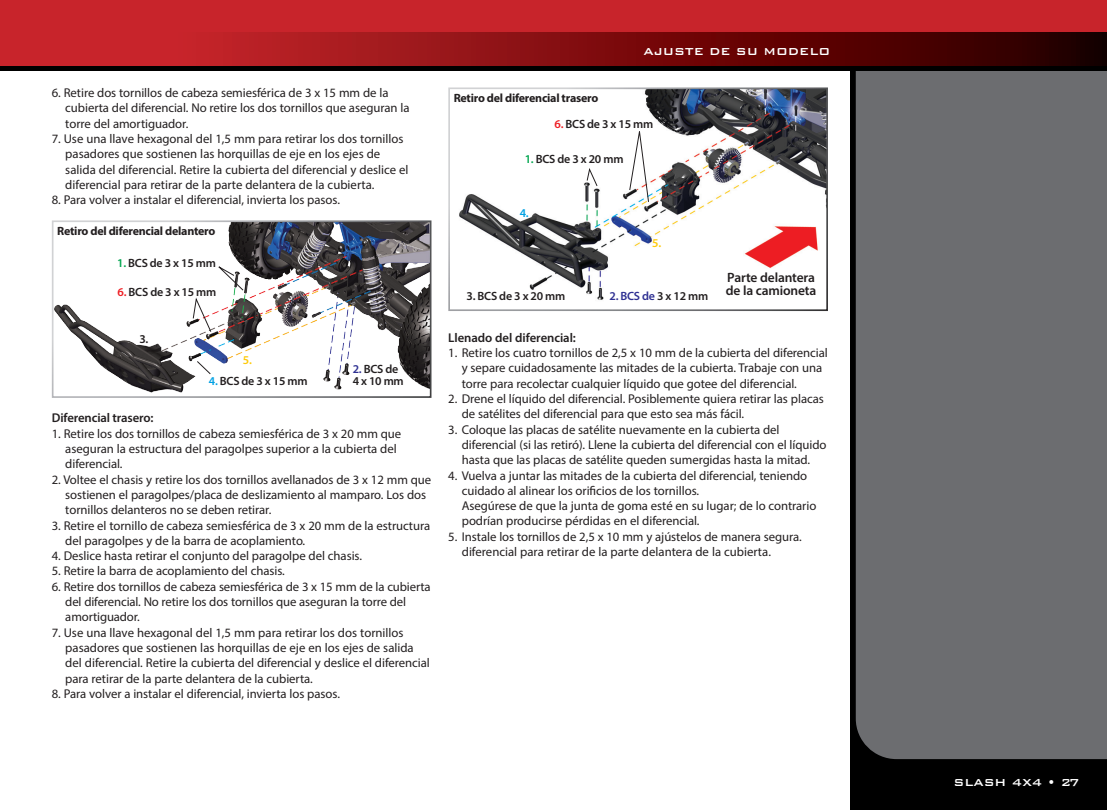
<style>
.page{position:relative;width:1107px;height:810px;background:#fff}
.page>*{position:absolute;margin:0;border:0;box-sizing:border-box;transform-origin:0 0}
.t1{font:500 13.5px "Bank Gothic BT";color:#fff}
.t2{font:600 13.5px/13.5px "Myriad Pro";letter-spacing:-.01em;color:#231f20}
.t3{font:12.75px/15.3px "Myriad Pro";letter-spacing:-.005em;color:#231f20}
.t4{font:600 12.75px "Myriad Pro";letter-spacing:-.005em;color:#231f20}
.t5{font:600 12px/12px "Myriad Pro";letter-spacing:-.02em;color:#231f20}
.t6{font:700 12px "Myriad Pro";letter-spacing:-.02em;color:#231f20}
.t7{font:600 12px "Myriad Pro";letter-spacing:-.02em;color:#2e3092}
.t8{font:600 12px "Myriad Pro";color:#feca0a}
.t9{font:600 12px "Myriad Pro";color:#00a1e3}
.s1{color:#00a54f}
.s2{color:#ee1d23}
.s3{color:#00a1e3}
.s4{color:#2e3092}
.s5{color:#231f20}
</style>
<div class="page">
<div style="left:850px;top:13px;width:257px;height:797px;background:#000"></div>
<div style="left:856px;top:71px;width:251px;height:688px;background:#6c6d70"></div>
<div style="left:0;top:0;width:1107px;height:70px;background:#000"></div>
<div style="left:0;top:0;width:1107px;height:51px;background:#c8242b"></div>
<svg style="left:0;top:32px;width:1107px;height:34px;background:#831013"></svg>
<img style="left:459px;top:90px;width:366px;height:210px">
<div style="left:448px;top:87px;width:380px;height:224px;border:2px solid #fff"></div>
<svg style="left:586px;top:167px;width:12px;height:20px"></svg>
<svg style="left:629px;top:126px;width:20px;height:77px"></svg>
<img style="left:55px;top:223px;width:373px;height:170px">
<div style="left:52px;top:220px;width:379px;height:178px;border:2px solid #fff"></div>
<svg style="left:196px;top:360px;width:15px;height:15px"></svg>
<svg style="left:214px;top:263px;width:30px;height:28px"></svg>
<svg style="left:192px;top:297px;width:20px;height:36px"></svg>
<p class="t3" style="left:65px;top:85px;width:346px;text-indent:-13px">6. Retire dos tornillos de cabeza semiesférica de 3 x 15 mm de la cubierta del diferencial. No retire los dos tornillos que aseguran la torre del amortiguador.</p>
<p class="t3" style="left:65px;top:131px;width:345px;text-indent:-13px">7. Use una llave hexagonal del 1,5 mm para retirar los dos tornillos pasadores que sostienen las horquillas de eje en los ejes de salida del diferencial. Retire la cubierta del diferencial y deslice el diferencial para retirar de la parte delantera de la cubierta.</p>
<p class="t3" style="left:52px;top:192px;width:290px">8. Para volver a instalar el diferencial, invierta los pasos.</p>
<p class="t6" style="left:57px;top:224px;width:160px">Retiro del diferencial delantero</p>
<p class="t5" style="left:117px;top:257px;width:100px"><span class="s1">1.</span> BCS de 3 x 15 mm</p>
<p class="t5" style="left:118px;top:285px;width:100px"><span class="s2">6.</span> BCS de 3 x 15 mm</p>
<p class="t5" style="left:139px;top:333px;width:11px">3.</p>
<p class="t8" style="left:243px;top:352px;width:11px">5.</p>
<p class="t5" style="left:209px;top:374px;width:100px"><span class="s3">4.</span> BCS de 3 x 15 mm</p>
<p class="t5" style="left:353px;top:362px;width:53px"><span class="s4">2.</span> BCS de<br>4 x 10 mm</p>
<p class="t4" style="left:52px;top:410px;width:103px">Diferencial trasero:</p>
<p class="t3" style="left:65px;top:426px;width:337px;text-indent:-13px">1. Retire los dos tornillos de cabeza semiesférica de 3 x 20 mm que aseguran la estructura del paragolpes superior a la cubierta del diferencial.</p>
<p class="t3" style="left:65px;top:472px;width:367px;text-indent:-13px">2. Voltee el chasis y retire los dos tornillos avellanados de 3 x 12 mm que sostienen el paragolpes/placa de deslizamiento al mamparo. Los dos tornillos delanteros no se deben retirar.</p>
<p class="t3" style="left:65px;top:517px;width:366px;text-indent:-13px">3. Retire el tornillo de cabeza semiesférica de 3 x 20 mm de la estructura del paragolpes y de la barra de acoplamiento.</p>
<p class="t3" style="left:52px;top:548px;width:312px">4. Deslice hasta retirar el conjunto del paragolpe del chasis.</p>
<p class="t3" style="left:52px;top:563px;width:235px">5. Retire la barra de acoplamiento del chasis.</p>
<p class="t3" style="left:65px;top:579px;width:367px;text-indent:-13px">6. Retire dos tornillos de cabeza semiesférica de 3 x 15 mm de la cubierta del diferencial. No retire los dos tornillos que aseguran la torre del amortiguador.</p>
<p class="t3" style="left:65px;top:625px;width:366px;text-indent:-13px">7. Use una llave hexagonal del 1,5 mm para retirar los dos tornillos pasadores que sostienen las horquillas de eje en los ejes de salida del diferencial. Retire la cubierta del diferencial y deslice el diferencial para retirar de la parte delantera de la cubierta.</p>
<p class="t3" style="left:52px;top:686px;width:290px">8. Para volver a instalar el diferencial, invierta los pasos.</p>
<p class="t6" style="left:454px;top:90px;width:146px">Retiro del diferencial trasero</p>
<p class="t1" style="left:643px;top:45px;width:188px">AJUSTE DE SU MODELO</p>
<p class="t5" style="left:555px;top:118px;width:100px"><span class="s2">6.</span> BCS de 3 x 15 mm</p>
<p class="t5" style="left:525px;top:153px;width:100px"><span class="s1">1.</span> BCS de 3 x 20 mm</p>
<p class="t9" style="left:520px;top:205px;width:11px">4.</p>
<p class="t8" style="left:652px;top:235px;width:11px">5.</p>
<p class="t5" style="left:467px;top:290px;width:100px">3. BCS de 3 x 20 mm</p>
<p class="t7" style="left:609px;top:288px;width:100px">2. BCS de <span class="s5">3 x 12 mm</span></p>
<p class="t2" style="left:726px;top:270px;width:92px">Parte delantera de la camioneta</p>
<p class="t4" style="left:448px;top:329px;width:129px">Llenado del diferencial:</p>
<p class="t3" style="left:462px;top:345px;width:368px;text-indent:-13px">1. Retire los cuatro tornillos de 2,5 x 10 mm de la cubierta del diferencial y separe cuidadosamente las mitades de la cubierta. Trabaje con una torre para recolectar cualquier líquido que gotee del diferencial.</p>
<p class="t3" style="left:462px;top:391px;width:364px;text-indent:-13px">2. Drene el líquido del diferencial. Posiblemente quiera retirar las placas de satélites del diferencial para que esto sea más fácil.</p>
<p class="t3" style="left:462px;top:422px;width:366px;text-indent:-13px">3. Coloque las placas de satélite nuevamente en la cubierta del diferencial (si las retiró). Llene la cubierta del diferencial con el líquido hasta que las placas de satélite queden sumergidas hasta la mitad.</p>
<p class="t3" style="left:462px;top:467px;width:356px;text-indent:-13px">4. Vuelva a juntar las mitades de la cubierta del diferencial, teniendo cuidado al alinear los orificios de los tornillos.<br>Asegúrese de que la junta de goma esté en su lugar; de lo contrario podrían producirse pérdidas en el diferencial.</p>
<p class="t3" style="left:462px;top:529px;width:342px;text-indent:-13px">5. Instale los tornillos de 2,5 x 10 mm y ajústelos de manera segura. diferencial para retirar de la parte delantera de la cubierta.</p>
<p class="t1" style="left:954px;top:775px;width:127px">SLASH 4X4 • 27</p>
</div>
